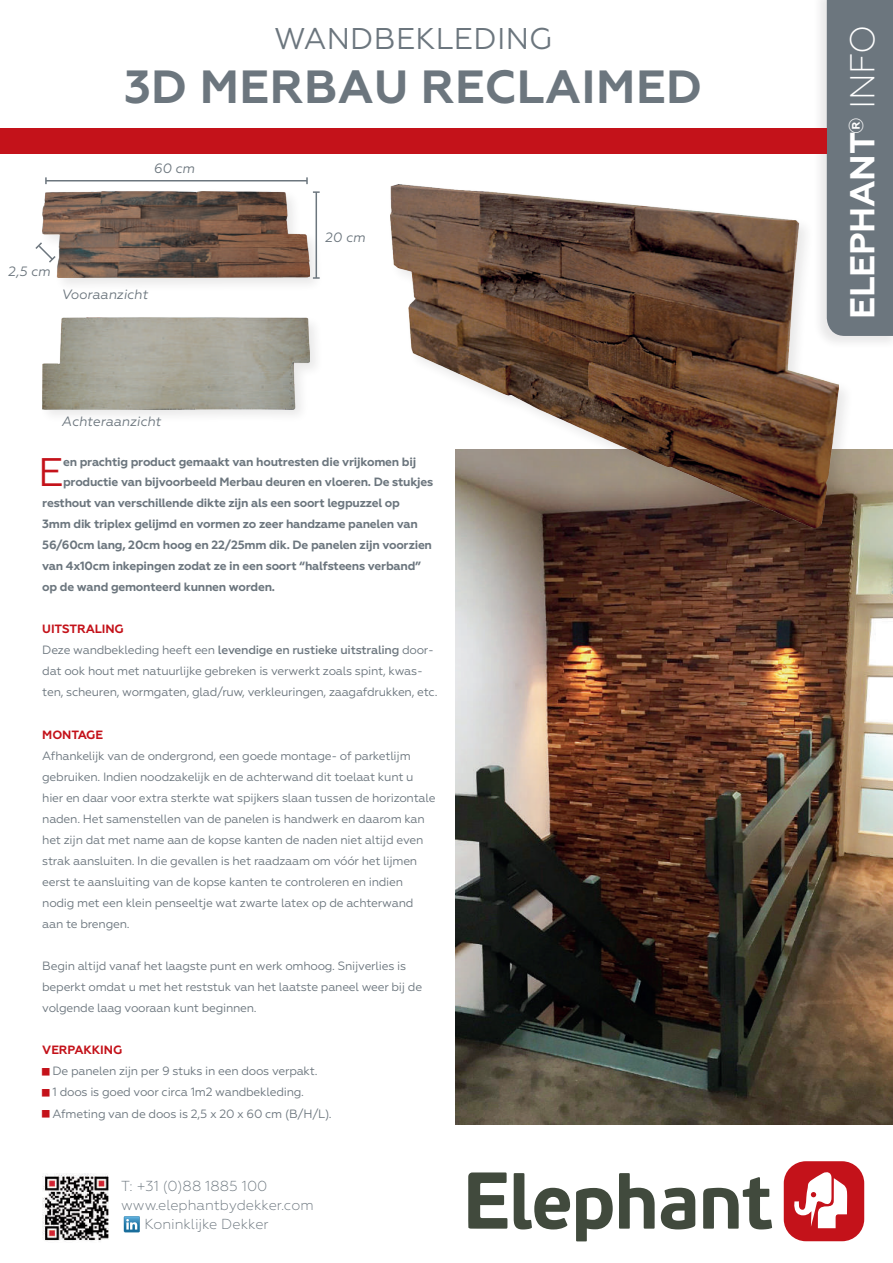
<style>
.page{position:relative;width:893px;height:1263px;background:#fff}
.page>*{position:absolute;margin:0;border:0;box-sizing:border-box;transform-origin:0 0}
.t1{font:700 46.5px "Geometria";letter-spacing:.01em;color:#6c767e}
.t2{font:39.9px "Geometria";color:#c4121a}
.t3{font:700 34.5px "Geometria";letter-spacing:-.01em;color:#fff}
.t4{font:30px "Geometria";letter-spacing:.01em;color:#6c767e}
.t5{font:300 14.55px "Geometria";color:#6c767e}
.t6{font:italic 13.5px "Geometria";color:#6c767e}
.t7{font:12px/21px "Geometria";letter-spacing:-.02em;color:#6c767e}
.t8{font:700 12px/21px "Geometria";letter-spacing:-.02em;color:#6c767e}
.t9{font:700 12px "Geometria";letter-spacing:-.01em;color:#c4121a}
.s1{font-weight:700;color:#c4121a}
.s2{font-weight:500}
.s3{font-weight:300}
</style>
<div class="page">
<div style="left:39px;top:314px;width:285px;height:110px;background:#231f20;opacity:.1"></div>
<img style="left:42px;top:318px;width:267px;height:91px">
<div style="left:40px;top:188px;width:284px;height:105px;background:#231f20;opacity:.1"></div>
<img style="left:42px;top:191px;width:267px;height:87px">
<img style="left:455px;top:450px;width:438px;height:675px">
<div style="left:812px;top:0;width:81px;height:349px;background:#f5f5f5"></div>
<div style="left:827px;top:0;width:66px;height:336px;background:#6c767e"></div>
<div style="left:0;top:128px;width:827px;height:26px;background:#c4121a"></div>
<hr style="left:316px;top:192px;width:1px;height:86px;background:#6c767e">
<svg style="left:313px;top:191px;width:7px;height:2px"></svg>
<svg style="left:313px;top:277px;width:7px;height:2px"></svg>
<svg style="left:35px;top:241px;width:22px;height:23px"></svg>
<svg style="left:468px;top:1172px;width:39px;height:57px"></svg>
<svg style="left:514px;top:1173px;width:56px;height:56px"></svg>
<svg style="left:576px;top:1188px;width:37px;height:53px"></svg>
<svg style="left:619px;top:1173px;width:36px;height:55px"></svg>
<svg style="left:661px;top:1188px;width:34px;height:41px"></svg>
<svg style="left:703px;top:1177px;width:69px;height:52px"></svg>
<div style="left:784px;top:1161px;width:80px;height:80px;background:#c4121a;border-radius:22px"></div>
<svg style="left:794px;top:1172px;width:53px;height:56px"></svg>
<hr style="left:46px;top:180px;width:261px;height:1px;background:#6c767e">
<svg style="left:45px;top:177px;width:2px;height:7px"></svg>
<svg style="left:306px;top:177px;width:2px;height:7px"></svg>
<img style="left:43px;top:1174px;width:66px;height:67px">
<svg style="left:124px;top:1216px;width:16px;height:16px"></svg>
<div style="left:387px;top:181px;width:467px;height:362px;background:#231f20;opacity:.1"></div>
<img style="left:390px;top:184px;width:449px;height:343px">
<h3 class="t4" style="left:274px;top:21px;width:280px">WANDBEKLEDING</h3>
<h1 class="t1" style="left:124px;top:59px;width:580px">3D MERBAU RECLAIMED</h1>
<p class="t6" style="left:154px;top:160px;width:43px">60 cm</p>
<p class="t6" style="left:8px;top:264px;width:44px">2,5 cm</p>
<p class="t6" style="left:62px;top:287px;width:88px">Vooraanzicht</p>
<p class="t6" style="left:62px;top:413px;width:101px">Achteraanzicht</p>
<p class="t6" style="left:325px;top:230px;width:42px">20 cm</p>
<h2 class="t2" style="left:38px;top:449px;width:27px">E</h2>
<p class="t8" style="left:63px;top:453px;width:372px;line-height:19.5px">en prachtig product gemaakt van houtresten die vrijkomen bij productie van bijvoorbeeld Merbau deuren en vloeren. De stukjes</p>
<p class="t8" style="left:42px;top:492px;width:391px">resthout van verschillende dikte zijn als een soort legpuzzel op<br>3mm dik triplex gelijmd en vormen zo zeer handzame panelen van 56/60cm lang, 20cm hoog en 22/25mm dik. De panelen zijn voorzien van 4x10cm inkepingen zodat ze in een soort “halfsteens verband” op de wand gemonteerd kunnen worden.</p>
<p class="t7" style="left:42px;top:619px;width:397px"><span class="s1">UITSTRALING<br></span>Deze wandbekleding heeft een <span class="s2">levendige en rustieke uitstraling</span> door&shy;dat ook hout met natuurlijke gebreken is verwerkt zoals spint, kwas&shy;ten, scheuren, wormgaten, glad/ruw, verkleuringen, zaagafdrukken, etc.</p>
<p class="t9" style="left:42px;top:727px;width:62px">MONTAGE</p>
<p class="t7" style="left:42px;top:745px;width:395px">Afhankelijk van de ondergrond, een goede montage- of parketlijm gebruiken. Indien noodzakelijk en de achterwand dit toelaat kunt u hier en daar voor extra sterkte wat spijkers slaan tussen de horizontale naden. Het samenstellen van de panelen is handwerk en daarom kan het zijn dat met name aan de kopse kanten de naden niet altijd even strak aansluiten. In die gevallen is het raadzaam om vóór het lijmen eerst te aansluiting van de kopse kanten te controleren en indien nodig met een klein penseeltje wat zwarte latex op de achterwand aan te brengen.</p>
<p class="t7" style="left:42px;top:955px;width:381px">Begin altijd vanaf het laagste punt en werk omhoog. Snijverlies is beperkt omdat u met het reststuk van het laatste paneel weer bij de volgende laag vooraan kunt beginnen.</p>
<p class="t9" style="left:42px;top:1043px;width:81px">VERPAKKING</p>
<p class="t7" style="left:53px;top:1061px;width:281px">De panelen zijn per 9 stuks in een doos verpakt.<br>1 doos is goed voor circa 1m2 wandbekleding.<br>Afmeting van de doos is 2,5 x 20 x 60 cm (B/H/L).</p>
<p class="t5" style="left:121px;top:1177px;width:148px">T: +31 (0)88 1885 100</p>
<p class="t5" style="left:121px;top:1197px;width:194px">www.elephantbydekker.com</p>
<p class="t5" style="left:144px;top:1216px;width:126px">Koninklijke Dekker</p>
<h3 class="t3" style="left:842px;top:319px;width:296px;rotate:-90deg">ELEPHANT<sup>®</sup> <span class="s3">INFO</span></h3>
</div>
